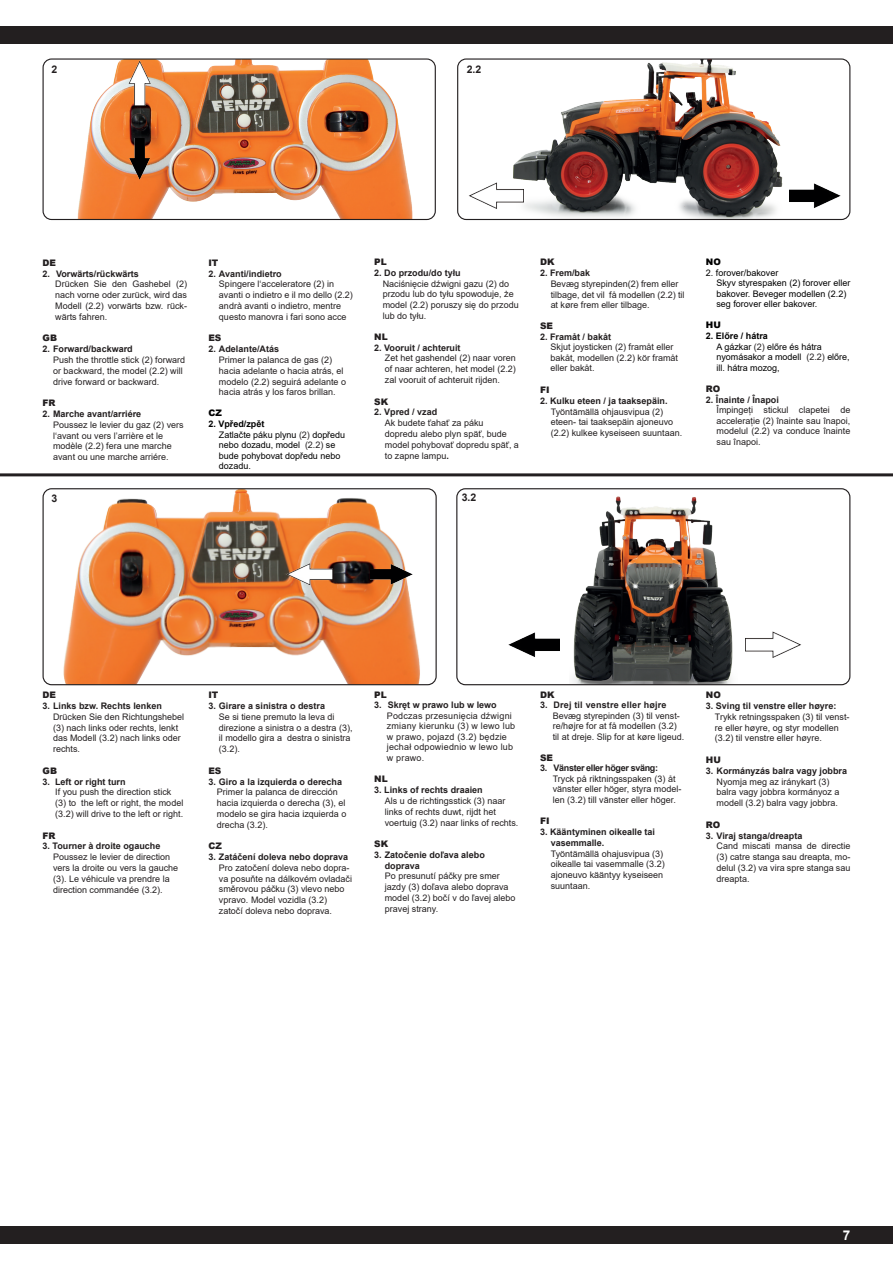
<style>
.page{position:relative;width:893px;height:1263px;background:#fff}
.page>*{position:absolute;margin:0;border:0;box-sizing:border-box;transform-origin:0 0}
.t1{font:700 13.5px "Arial";color:#fff}
.t2{font:700 10.5px "Arial";color:#231f20}
.t3{font:9px/10.8px "Arial";color:#231f20}
.t4{font:700 9px/10.8px "Arial";color:#231f20}
.t5{font:9px/10.6px "Arial";letter-spacing:-.005em;color:#000}
.t6{font:9px/10.5px "Arial";letter-spacing:.02em;color:#231f20}
.t7{font:900 9px "Arial";color:#231f20}
.t8{font:700 9px "Arial";letter-spacing:.02em;color:#231f20}
.t9{font:700 9px "Arial";letter-spacing:-.04em;color:#231f20}
.t10{font:900 9px "Arial";color:#000}
.s1{font-weight:700}
.s2{color:#231f20}
</style>
<div class="page">
<div style="left:0;top:1227px;width:893px;height:17px;background:#231f20"></div>
<div style="left:0;top:26px;width:893px;height:17px;background:#231f20"></div>
<hr style="left:0;top:473px;width:893px;height:3px;background:#231f20">
<img style="left:77px;top:60px;width:336px;height:158px">
<div style="left:43px;top:58px;width:393px;height:162px;border:1px solid #231f20;border-radius:9px"></div>
<img style="left:513px;top:60px;width:277px;height:158px">
<div style="left:457px;top:58px;width:393px;height:162px;border:1px solid #231f20;border-radius:9px"></div>
<img style="left:128px;top:138px;width:23px;height:41px">
<img style="left:790px;top:183px;width:50px;height:25px">
<img style="left:469px;top:182px;width:54px;height:28px">
<img style="left:128px;top:61px;width:23px;height:45px">
<img style="left:63px;top:490px;width:369px;height:195px">
<div style="left:43px;top:488px;width:394px;height:197px;border:1px solid #231f20;border-radius:9px"></div>
<img style="left:572px;top:496px;width:161px;height:187px">
<div style="left:456px;top:488px;width:394px;height:197px;border:1px solid #231f20;border-radius:9px"></div>
<img style="left:371px;top:562px;width:42px;height:24px">
<img style="left:509px;top:632px;width:51px;height:25px">
<img style="left:745px;top:631px;width:56px;height:27px">
<img style="left:287px;top:562px;width:46px;height:24px">
<p class="t2" style="left:52px;top:62px;width:7px">2</p>
<p class="t2" style="left:467px;top:62px;width:16px">2.2</p>
<p class="t7" style="left:43px;top:256px;width:15px">DE</p>
<p class="t4" style="left:43px;top:268px;width:98px">2. Vorwärts/rückwärts</p>
<p class="t3" style="left:55px;top:279px;width:133px;text-align:justify">Drücken Sie den Gashebel (2) nach vorne oder zurück, wird das Modell (2.2) vorwärts bzw. rück&shy;wärts fahren.</p>
<p class="t7" style="left:43px;top:332px;width:16px">GB</p>
<p class="t4" style="left:43px;top:344px;width:92px">2. Forward/backward</p>
<p class="t3" style="left:53px;top:354px;width:134px">Push the throttle stick (2) forward or backward, the model (2.2) will drive forward or backward.</p>
<p class="t7" style="left:43px;top:396px;width:15px">FR</p>
<p class="t4" style="left:43px;top:408px;width:100px">2. Marche avant/arriére</p>
<p class="t3" style="left:53px;top:419px;width:132px">Poussez le levier du gaz (2) vers l‘avant ou vers l’arrière et le modèle (2.2) fera une marche avant ou une marche arriére.</p>
<p class="t7" style="left:208px;top:256px;width:11px">IT</p>
<p class="t4" style="left:208px;top:268px;width:75px">2. Avanti/indietro</p>
<p class="t3" style="left:219px;top:279px;width:135px">Spingere l‘acceleratore (2) in avanti o indietro e il mo dello (2.2) andrà avanti o indietro, mentre questo manovra i fari sono acce</p>
<p class="t7" style="left:208px;top:332px;width:14px">ES</p>
<p class="t4" style="left:208px;top:344px;width:72px">2. Adelante/Atás</p>
<p class="t3" style="left:219px;top:354px;width:129px">Primer la palanca de gas (2) hacia adelante o hacia atrás, el modelo (2.2) seguirá adelante o hacia atrás y los faros brillan.</p>
<p class="t10" style="left:208px;top:407px;width:15px">CZ</p>
<p class="t5" style="left:219px;top:418px;width:128px;text-indent:-11px"><span class="s1">2. Vpřed/zpět<br></span>Zatlačte páku plynu <span class="s2">(2)</span> dopředu nebo dozadu, model <span class="s2">(2.2)</span> se bude pohybovat dopředu nebo dozadu.</p>
<p class="t7" style="left:374px;top:256px;width:14px">PL</p>
<p class="t4" style="left:374px;top:267px;width:88px">2. Do przodu/do tyłu</p>
<p class="t3" style="left:383px;top:278px;width:138px">Naciśnięcie dźwigni gazu (2) do przodu lub do tyłu spowoduje, że model (2.2) poruszy się do przodu lub do tyłu.</p>
<p class="t7" style="left:374px;top:330px;width:15px">NL</p>
<p class="t4" style="left:374px;top:342px;width:88px">2. Vooruit / achteruit</p>
<p class="t3" style="left:385px;top:353px;width:133px;text-align:justify">Zet het gashendel (2) naar voren of naar achteren, het model (2.2) zal vooruit of achteruit rijden.</p>
<p class="t7" style="left:374px;top:395px;width:15px">SK</p>
<p class="t4" style="left:374px;top:407px;width:65px">2. Vpred / vzad</p>
<p class="t3" style="left:385px;top:418px;width:135px">Ak budete ťahať za páku dopredu alebo plyn späť, bude model pohybovať dopredu späť, a to zapne lampu<span class="s1">.</span></p>
<p class="t2" style="left:52px;top:491px;width:7px">3</p>
<p class="t2" style="left:462px;top:490px;width:16px">3.2</p>
<p class="t7" style="left:540px;top:256px;width:16px">DK</p>
<p class="t4" style="left:540px;top:267px;width:52px">2. Frem/bak</p>
<p class="t3" style="left:551px;top:278px;width:135px">Bevæg styrepinden(2) frem eller tilbage, det vil få modellen (2.2) til at køre frem eller tilbage.</p>
<p class="t7" style="left:540px;top:320px;width:14px">SE</p>
<p class="t4" style="left:540px;top:331px;width:73px">2. Framåt / bakåt</p>
<p class="t3" style="left:550px;top:342px;width:129px">Skjut joysticken (2) framåt eller bakåt, modellen (2.2) kör framåt eller bakåt.</p>
<p class="t7" style="left:540px;top:383px;width:11px">FI</p>
<p class="t4" style="left:540px;top:395px;width:129px">2. Kulku eteen / ja taaksepäin.</p>
<p class="t3" style="left:551px;top:406px;width:133px">Työntämällä ohjausvipua (2) eteen- tai taaksepäin ajoneuvo (2.2) kulkee kyseiseen suuntaan.</p>
<p class="t10" style="left:706px;top:256px;width:16px">NO</p>
<p class="t5" style="left:716px;top:267px;width:136px;text-indent:-11px">2. forover/bakover<br>Skyv styrespaken (2) forover eller bakover. Beveger modellen (2.2) seg forover eller bakover.</p>
<p class="t10" style="left:706px;top:319px;width:16px">HU</p>
<p class="t5" style="left:716px;top:330px;width:135px;text-indent:-11px"><span class="s1">2. Előre / hátra<br></span>A gázkar <span class="s2">(2)</span> előre és hátra nyomásakor a modell <span class="s2">(2.2)</span> előre, ill. hátra mozog,</p>
<p class="t7" style="left:706px;top:382px;width:16px">RO</p>
<p class="t4" style="left:706px;top:394px;width:75px">2. Înainte / Înapoi</p>
<p class="t3" style="left:716px;top:405px;width:135px;text-align:justify">Împingeți stickul clapetei de accelerație (2) înainte sau înapoi, modelul (2.2) va conduce înainte sau înapoi.</p>
<p class="t7" style="left:43px;top:688px;width:15px">DE</p>
<p class="t4" style="left:43px;top:700px;width:121px">3. Links bzw. Rechts lenken</p>
<p class="t3" style="left:53px;top:711px;width:133px">Drücken Sie den Richtungshebel (3) nach links oder rechts, lenkt das Modell (3.2) nach links oder rechts.</p>
<p class="t7" style="left:43px;top:764px;width:16px">GB</p>
<p class="t4" style="left:43px;top:776px;width:85px">3. Left or right turn</p>
<p class="t3" style="left:55px;top:787px;width:130px">If you push the direction stick (3) to the left or right, the model (3.2) will drive to the left or right.</p>
<p class="t7" style="left:43px;top:829px;width:15px">FR</p>
<p class="t4" style="left:43px;top:841px;width:119px">3. Tourner à droite ogauche</p>
<p class="t3" style="left:53px;top:851px;width:127px">Poussez le levier de direction vers la droite ou vers la gauche (3). Le véhicule va prendre la direction commandée (3.2).</p>
<p class="t7" style="left:208px;top:688px;width:11px">IT</p>
<p class="t4" style="left:208px;top:700px;width:118px">3. Girare a sinistra o destra</p>
<p class="t3" style="left:219px;top:711px;width:135px">Se si tiene premuto la leva di direzione a sinistra o a destra (3), il modello gira a destra o sinistra (3.2).</p>
<p class="t7" style="left:208px;top:764px;width:14px">ES</p>
<p class="t4" style="left:208px;top:776px;width:135px">3. Giro a la izquierda o derecha</p>
<p class="t3" style="left:217px;top:787px;width:131px">Primer la palanca de dirección hacia izquierda o derecha (3), el modelo se gira hacia izquierda o drecha (3.2).</p>
<p class="t7" style="left:208px;top:839px;width:15px">CZ</p>
<p class="t4" style="left:208px;top:851px;width:141px">3. Zatáčení doleva nebo doprava</p>
<p class="t3" style="left:219px;top:862px;width:135px">Pro zatočení doleva nebo dopra&shy;va posuňte na dálkovém ovladači směrovou páčku (3) vlevo nebo vpravo. Model vozidla (3.2) zatočí doleva nebo doprava.</p>
<p class="t7" style="left:374px;top:688px;width:14px">PL</p>
<p class="t4" style="left:374px;top:700px;width:124px">3. Skręt w prawo lub w lewo</p>
<p class="t6" style="left:387px;top:710px;width:130px">Podczas przesunięcia dźwigni zmiany kierunku (3) w lewo lub w prawo, pojazd (3.2) będzie jechał odpowiednio w lewo lub w prawo.</p>
<p class="t7" style="left:374px;top:773px;width:15px">NL</p>
<p class="t4" style="left:374px;top:785px;width:110px">3. Links of rechts draaien</p>
<p class="t3" style="left:385px;top:795px;width:135px">Als u de richtingsstick (3) naar links of rechts duwt, rijdt het voertuig (3.2) naar links of rechts.</p>
<p class="t7" style="left:374px;top:837px;width:15px">SK</p>
<p class="t4" style="left:385px;top:849px;width:101px;text-indent:-11px">3. Zatočenie doľava alebo doprava</p>
<p class="t3" style="left:385px;top:871px;width:132px">Po presunutí páčky pre smer jazdy (3) doľava alebo doprava model (3.2) bočí v do ľavej alebo pravej strany.</p>
<p class="t7" style="left:540px;top:688px;width:16px">DK</p>
<p class="t8" style="left:540px;top:699px;width:128px">3. Drej til venstre eller højre</p>
<p class="t3" style="left:553px;top:710px;width:133px">Bevæg styrepinden (3) til venst&shy;re/højre for at få modellen (3.2) til at dreje. Slip for at køre ligeud.</p>
<p class="t7" style="left:540px;top:751px;width:14px">SE</p>
<p class="t9" style="left:540px;top:762px;width:119px">3. Vänster eller höger sväng:</p>
<p class="t3" style="left:553px;top:773px;width:130px">Tryck på riktningsspaken (3) åt vänster eller höger, styra model&shy;len (3.2) till vänster eller höger.</p>
<p class="t7" style="left:540px;top:814px;width:11px">FI</p>
<p class="t4" style="left:551px;top:826px;width:106px;text-indent:-11px">3. Kääntyminen oikealle tai vasemmalle.</p>
<p class="t3" style="left:551px;top:848px;width:116px">Työntämällä ohajusvipua (3) oikealle tai vasemmalle (3.2) ajoneuvo kääntyy kyseiseen suuntaan.</p>
<p class="t7" style="left:706px;top:688px;width:16px">NO</p>
<p class="t4" style="left:706px;top:701px;width:132px">3. Sving til venstre eller høyre:</p>
<p class="t3" style="left:715px;top:711px;width:136px">Trykk retningsspaken (3) til venst&shy;re eller høyre, og styr modellen (3.2) til venstre eller høyre.</p>
<p class="t7" style="left:706px;top:753px;width:16px">HU</p>
<p class="t4" style="left:706px;top:765px;width:143px">3. Kormányzás balra vagy jobbra</p>
<p class="t3" style="left:716px;top:776px;width:125px">Nyomja meg az iránykart (3) balra vagy jobbra kormányoz a modell (3.2) balra vagy jobbra.</p>
<p class="t7" style="left:706px;top:818px;width:16px">RO</p>
<p class="t4" style="left:706px;top:830px;width:98px">3. Viraj stanga/dreapta</p>
<p class="t3" style="left:716px;top:841px;width:135px;text-align:justify">Cand miscati mansa de directie (3) catre stanga sau dreapta, mo&shy;delul (3.2) va vira spre stanga sau dreapta.</p>
<h1 class="t1" style="left:843px;top:1226px;width:9px">7</h1>
</div>
